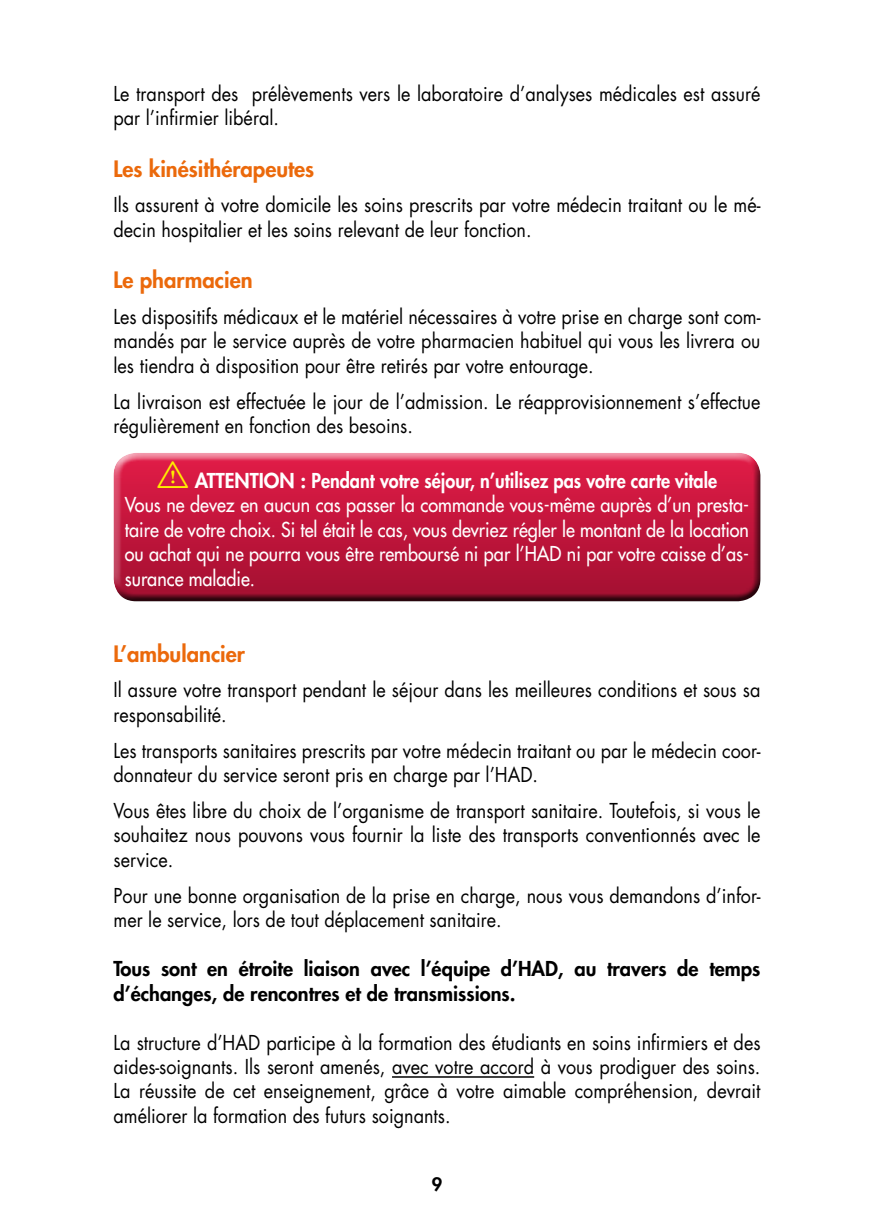
<style>
.page{position:relative;width:874px;height:1208px;background:#fff}
.page>*{position:absolute;margin:0;border:0;box-sizing:border-box;transform-origin:0 0}
.t1{font:800 22px "Futura";color:#eb690b}
.t2{font:20px/24.4px "Futura";color:#000;scale:.9 1}
.t3{font:20px/24.4px "Futura";color:#fff;scale:.9 1}
.t4{font:800 20px/24.4px "Futura";color:#000}
.t5{font:800 18px "Futura";color:#000}
.s1{font-family:"tables";font-size:36px;color:#ffed00}
.s2{font-weight:800}
</style>
<div class="page">
<div style="left:112px;top:449px;width:650px;height:143px;background:#fff;opacity:.75"></div>
<div style="left:112px;top:458px;width:650px;height:143px;background:#000;opacity:.75"></div>
<hr style="left:392px;top:1076px;width:142px;height:1px;background:#000">
<p class="t2" style="left:113px;top:81px;width:720px">Le transport des prélèvements vers le laboratoire d’analyses médicales est assuré par l’infirmier libéral.</p>
<p class="t1" style="left:113px;top:154px;width:202px">Les kinésithérapeutes</p>
<p class="t2" style="left:113px;top:192px;width:720px">Ils assurent à votre domicile les soins prescrits par votre médecin traitant ou le mé&shy;decin hospitalier et les soins relevant de leur fonction.</p>
<p class="t1" style="left:113px;top:265px;width:141px">Le pharmacien</p>
<p class="t2" style="left:113px;top:304px;width:720px;text-align:justify">Les dispositifs médicaux et le matériel nécessaires à votre prise en charge sont com&shy;mandés par le service auprès de votre pharmacien habituel qui vous les livrera ou les tiendra à disposition pour être retirés par votre entourage.</p>
<p class="t2" style="left:113px;top:389px;width:720px">La livraison est effectuée le jour de l’admission. Le réapprovisionnement s’effectue régulièrement en fonction des besoins.</p>
<p class="t3" style="left:125px;top:468px;width:694px;text-indent:32px"><span class="s1">i</span> <span class="s2">ATTENTION : Pendant votre séjour, n’utilisez pas votre carte vitale </span>Vous ne devez en aucun cas passer la commande vous-même auprès d’un presta&shy;taire de votre choix. Si tel était le cas, vous devriez régler le montant de la location ou achat qui ne pourra vous être remboursé ni par l’HAD ni par votre caisse d’as&shy;surance maladie.</p>
<p class="t1" style="left:113px;top:638px;width:133px">L’ambulancier</p>
<p class="t2" style="left:113px;top:677px;width:720px">Il assure votre transport pendant le séjour dans les meilleures conditions et sous sa responsabilité.</p>
<p class="t2" style="left:113px;top:738px;width:720px">Les transports sanitaires prescrits par votre médecin traitant ou par le médecin coor&shy;donnateur du service seront pris en charge par l’HAD.</p>
<p class="t2" style="left:113px;top:798px;width:720px;text-align:justify">Vous êtes libre du choix de l’organisme de transport sanitaire. Toutefois, si vous le souhaitez nous pouvons vous fournir la liste des transports conventionnés avec le service.</p>
<p class="t2" style="left:113px;top:883px;width:720px">Pour une bonne organisation de la prise en charge, nous vous demandons d’infor&shy;mer le service, lors de tout déplacement sanitaire.</p>
<p class="t4" style="left:113px;top:956px;width:648px">Tous sont en étroite liaison avec l’équipe d’HAD, au travers de temps d’échanges, de rencontres et de transmissions.</p>
<p class="t2" style="left:113px;top:1029px;width:720px;text-align:justify">La structure d’HAD participe à la formation des étudiants en soins infirmiers et des aides-soignants. Ils seront amenés, avec votre accord à vous prodiguer des soins.<br>La réussite de cet enseignement, grâce à votre aimable compréhension, devrait améliorer la formation des futurs soignants.</p>
<p class="t5" style="left:431px;top:1172px;width:12px">9</p>
</div>
